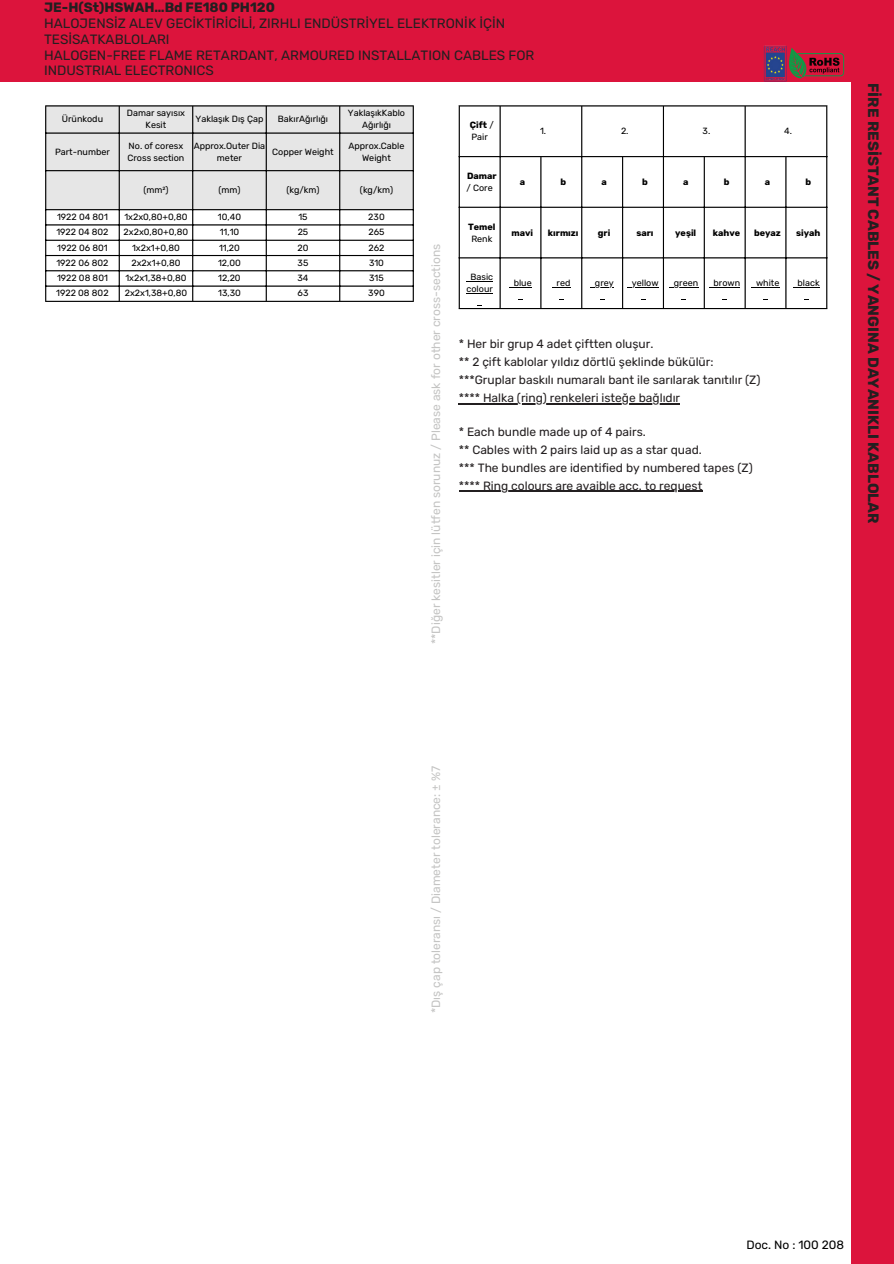
<style>
.page{position:relative;width:894px;height:1264px;background:#fff}
.page>*{position:absolute;margin:0;border:0;box-sizing:border-box;transform-origin:0 0}
.t1{font:700 15px "Rubik";color:#231f20}
.t2{font:13.5px/15.8px "Rubik";color:#231f20}
.t3{font:12px "Rubik";color:#231f20}
.t4{font:12px "Rubik";color:#c4c4c3}
.t5{font:12px "Rubik";color:#000}
.t6{font:9px/12px "Rubik";color:#000;text-align:center}
.t7{font:700 9px/12px "Rubik";color:#000}
.s1{font-weight:700}
.s2{font-weight:400}
</style>
<div class="page">
<div style="left:850px;top:0;width:43px;height:1263px;background:#dc143c"></div>
<div style="left:0;top:0;width:893px;height:81px;background:#dc143c"></div>
<svg style="left:46px;top:106px;width:366px;height:195px"></svg>
<hr style="left:45px;top:106px;width:1px;height:195px;background:#000">
<hr style="left:119px;top:106px;width:1px;height:195px;background:#000">
<hr style="left:192px;top:106px;width:1px;height:195px;background:#000">
<hr style="left:265px;top:106px;width:2px;height:195px;background:#000">
<hr style="left:339px;top:106px;width:1px;height:195px;background:#000">
<hr style="left:412px;top:106px;width:1px;height:195px;background:#000">
<hr style="left:45px;top:105px;width:368px;height:1px;background:#000">
<hr style="left:45px;top:132px;width:368px;height:2px;background:#000">
<hr style="left:45px;top:170px;width:368px;height:1px;background:#000">
<hr style="left:45px;top:209px;width:368px;height:1px;background:#000">
<hr style="left:45px;top:224px;width:368px;height:1px;background:#000">
<hr style="left:45px;top:240px;width:368px;height:1px;background:#000">
<hr style="left:45px;top:255px;width:368px;height:1px;background:#000">
<hr style="left:45px;top:270px;width:368px;height:1px;background:#000">
<hr style="left:45px;top:285px;width:368px;height:2px;background:#000">
<hr style="left:45px;top:301px;width:368px;height:1px;background:#000">
<svg style="left:459px;top:106px;width:367px;height:202px"></svg>
<svg style="left:466px;top:281px;width:27px;height:1px"></svg>
<svg style="left:466px;top:293px;width:26px;height:1px"></svg>
<svg style="left:509px;top:287px;width:22px;height:1px"></svg>
<svg style="left:552px;top:287px;width:18px;height:1px"></svg>
<svg style="left:590px;top:287px;width:23px;height:1px"></svg>
<svg style="left:627px;top:287px;width:31px;height:1px"></svg>
<svg style="left:669px;top:287px;width:29px;height:1px"></svg>
<svg style="left:709px;top:287px;width:31px;height:1px"></svg>
<svg style="left:751px;top:287px;width:28px;height:1px"></svg>
<svg style="left:792px;top:287px;width:27px;height:1px"></svg>
<hr style="left:458px;top:106px;width:1px;height:202px;background:#000">
<hr style="left:499px;top:106px;width:1px;height:202px;background:#000">
<hr style="left:540px;top:157px;width:1px;height:151px;background:#000">
<hr style="left:581px;top:106px;width:1px;height:202px;background:#000">
<hr style="left:622px;top:157px;width:1px;height:151px;background:#000">
<hr style="left:662px;top:106px;width:1px;height:202px;background:#000">
<hr style="left:703px;top:157px;width:1px;height:151px;background:#000">
<hr style="left:744px;top:106px;width:1px;height:202px;background:#000">
<hr style="left:785px;top:157px;width:1px;height:151px;background:#000">
<hr style="left:826px;top:106px;width:1px;height:202px;background:#000">
<hr style="left:458px;top:105px;width:369px;height:1px;background:#000">
<hr style="left:458px;top:156px;width:369px;height:1px;background:#000">
<hr style="left:458px;top:207px;width:369px;height:1px;background:#000">
<hr style="left:458px;top:257px;width:369px;height:1px;background:#000">
<hr style="left:458px;top:308px;width:369px;height:1px;background:#000">
<hr style="left:458px;top:403px;width:222px;height:1px;background:#231f20">
<hr style="left:458px;top:490px;width:244px;height:1px;background:#231f20">
<img style="left:762px;top:46px;width:84px;height:36px">
<p class="t2" style="left:44px;top:0;width:491px"><span class="s1">JE-H(St)HSWAH…Bd FE180 PH120<br></span>HALOJENSİZ ALEV GECİKTİRİCİLİ, ZIRHLI ENDÜSTRİYEL ELEKTRONİK İÇİN TESİSATKABLOLARI<br>HALOGEN-FREE FLAME RETARDANT, ARMOURED INSTALLATION CABLES FOR INDUSTRIAL ELECTRONICS</p>
<h2 class="t6" style="left:62px;top:113px;width:43px">Ürünkodu</h2>
<p class="t6" style="left:127px;top:107px;width:60px">Damar sayısıx<br>Kesit</p>
<p class="t6" style="left:195px;top:113px;width:69px">Yaklaşık Dış Çap</p>
<p class="t6" style="left:278px;top:113px;width:52px">BakırAğırlığı</p>
<p class="t6" style="left:348px;top:107px;width:59px">YaklaşıkKablo<br>Ağırlığı</p>
<p class="t6" style="left:55px;top:145px;width:56px">Part-number</p>
<p class="t6" style="left:127px;top:139px;width:58px;text-align:left">No. of coresx<br>Cross section</p>
<p class="t6" style="left:194px;top:139px;width:73px">Approx.Outer Dia meter</p>
<p class="t6" style="left:272px;top:145px;width:63px">Copper Weight</p>
<p class="t6" style="left:348px;top:139px;width:58px">Approx.Cable<br>Weight</p>
<p class="t6" style="left:143px;top:184px;width:27px">(mm²)</p>
<p class="t6" style="left:218px;top:184px;width:24px">(mm)</p>
<p class="t6" style="left:286px;top:184px;width:35px">(kg/km)</p>
<p class="t6" style="left:360px;top:184px;width:35px">(kg/km)</p>
<p class="t6" style="left:57px;top:211px;width:52px">1922 04 801</p>
<p class="t6" style="left:124px;top:211px;width:65px">1x2x0,80+0,80</p>
<p class="t6" style="left:218px;top:211px;width:25px">10,40</p>
<p class="t6" style="left:298px;top:211px;width:11px">15</p>
<p class="t6" style="left:368px;top:211px;width:18px">230</p>
<p class="t6" style="left:56px;top:226px;width:54px">1922 04 802</p>
<p class="t6" style="left:124px;top:226px;width:66px">2x2x0,80+0,80</p>
<p class="t6" style="left:220px;top:226px;width:21px">11,10</p>
<p class="t6" style="left:297px;top:226px;width:12px">25</p>
<p class="t6" style="left:368px;top:226px;width:18px">265</p>
<p class="t6" style="left:57px;top:241px;width:52px">1922 06 801</p>
<p class="t6" style="left:132px;top:241px;width:49px">1x2x1+0,80</p>
<p class="t6" style="left:219px;top:241px;width:22px">11,20</p>
<p class="t6" style="left:297px;top:241px;width:12px">20</p>
<p class="t6" style="left:368px;top:241px;width:17px">262</p>
<p class="t6" style="left:56px;top:257px;width:54px">1922 06 802</p>
<p class="t6" style="left:131px;top:257px;width:51px">2x2x1+0,80</p>
<p class="t6" style="left:218px;top:257px;width:24px">12,00</p>
<p class="t6" style="left:297px;top:257px;width:12px">35</p>
<p class="t6" style="left:369px;top:257px;width:16px">310</p>
<p class="t6" style="left:57px;top:272px;width:52px">1922 08 801</p>
<p class="t6" style="left:125px;top:272px;width:63px">1x2x1,38+0,80</p>
<p class="t6" style="left:218px;top:272px;width:24px">12,20</p>
<p class="t6" style="left:297px;top:272px;width:12px">34</p>
<p class="t6" style="left:369px;top:272px;width:16px">315</p>
<p class="t6" style="left:56px;top:287px;width:54px">1922 08 802</p>
<p class="t6" style="left:125px;top:287px;width:64px">2x2x1,38+0,80</p>
<p class="t6" style="left:218px;top:287px;width:24px">13,30</p>
<p class="t6" style="left:297px;top:287px;width:12px">63</p>
<p class="t6" style="left:368px;top:287px;width:18px">390</p>
<p class="t4" style="left:429px;top:644px;width:402px;rotate:-90deg">**Diğer kesitler için lütfen sorunuz / Please ask for other cross-sections</p>
<p class="t6" style="left:470px;top:119px;width:25px;text-align:left"><span class="s1">Çift</span> /<br>Pair</p>
<p class="t6" style="left:540px;top:125px;width:8px">1.</p>
<p class="t6" style="left:621px;top:125px;width:9px">2.</p>
<p class="t6" style="left:702px;top:125px;width:9px">3.</p>
<p class="t6" style="left:784px;top:125px;width:9px">4.</p>
<p class="t7" style="left:466px;top:170px;width:32px">Damar <span class="s2">/ Core</span></p>
<p class="t7" style="left:519px;top:176px;width:7px">a</p>
<p class="t7" style="left:560px;top:176px;width:7px">b</p>
<p class="t7" style="left:601px;top:176px;width:7px">a</p>
<p class="t7" style="left:642px;top:176px;width:7px">b</p>
<p class="t7" style="left:683px;top:176px;width:7px">a</p>
<p class="t7" style="left:723px;top:176px;width:7px">b</p>
<p class="t7" style="left:764px;top:176px;width:7px">a</p>
<p class="t7" style="left:805px;top:176px;width:7px">b</p>
<p class="t7" style="left:468px;top:220px;width:29px">Temel</p>
<p class="t6" style="left:471px;top:232px;width:23px">Renk</p>
<p class="t7" style="left:511px;top:226px;width:23px">mavi</p>
<p class="t7" style="left:547px;top:226px;width:32px">kırmızı</p>
<p class="t7" style="left:597px;top:226px;width:14px">gri</p>
<p class="t7" style="left:636px;top:226px;width:19px">sarı</p>
<p class="t7" style="left:675px;top:226px;width:23px">yeşil</p>
<p class="t7" style="left:712px;top:226px;width:29px">kahve</p>
<p class="t7" style="left:753px;top:226px;width:28px">beyaz</p>
<p class="t7" style="left:795px;top:226px;width:26px">siyah</p>
<p class="t6" style="left:466px;top:271px;width:28px">Basic colour</p>
<p class="t6" style="left:513px;top:277px;width:20px">blue</p>
<p class="t6" style="left:556px;top:277px;width:15px">red</p>
<p class="t6" style="left:594px;top:277px;width:20px">grey</p>
<p class="t6" style="left:631px;top:277px;width:28px">yellow</p>
<p class="t6" style="left:673px;top:277px;width:26px">green</p>
<p class="t6" style="left:713px;top:277px;width:28px">brown</p>
<p class="t6" style="left:755px;top:277px;width:25px">white</p>
<p class="t6" style="left:797px;top:277px;width:24px">black</p>
<p class="t3" style="left:458px;top:337px;width:196px">* Her bir grup 4 adet çiftten oluşur.</p>
<p class="t3" style="left:458px;top:355px;width:256px">** 2 çift kablolar yıldız dörtlü şeklinde bükülür:</p>
<p class="t3" style="left:458px;top:373px;width:303px">***Gruplar baskılı numaralı bant ile sarılarak tanıtılır (Z)</p>
<p class="t3" style="left:458px;top:391px;width:223px">**** Halka (ring) renkeleri isteğe bağlıdır</p>
<p class="t3" style="left:458px;top:424px;width:189px">* Each bundle made up of 4 pairs.</p>
<p class="t3" style="left:458px;top:442px;width:245px">** Cables with 2 pairs laid up as a star quad.</p>
<p class="t3" style="left:458px;top:460px;width:295px">*** The bundles are identified by numbered tapes (Z)</p>
<p class="t3" style="left:458px;top:478px;width:245px">**** Ring colours are avaible acc. to request</p>
<h1 class="t1" style="left:881px;top:83px;width:442px;rotate:90deg">FİRE RESİSTANT CABLES / YANGINA DAYANIKLI KABLOLAR</h1>
<p class="t4" style="left:429px;top:1013px;width:249px;rotate:-90deg">*Dış çap toleransı / Diameter tolerance: ± %7</p>
<p class="t5" style="left:746px;top:1237px;width:99px">Doc. No : 100 208</p>
</div>
